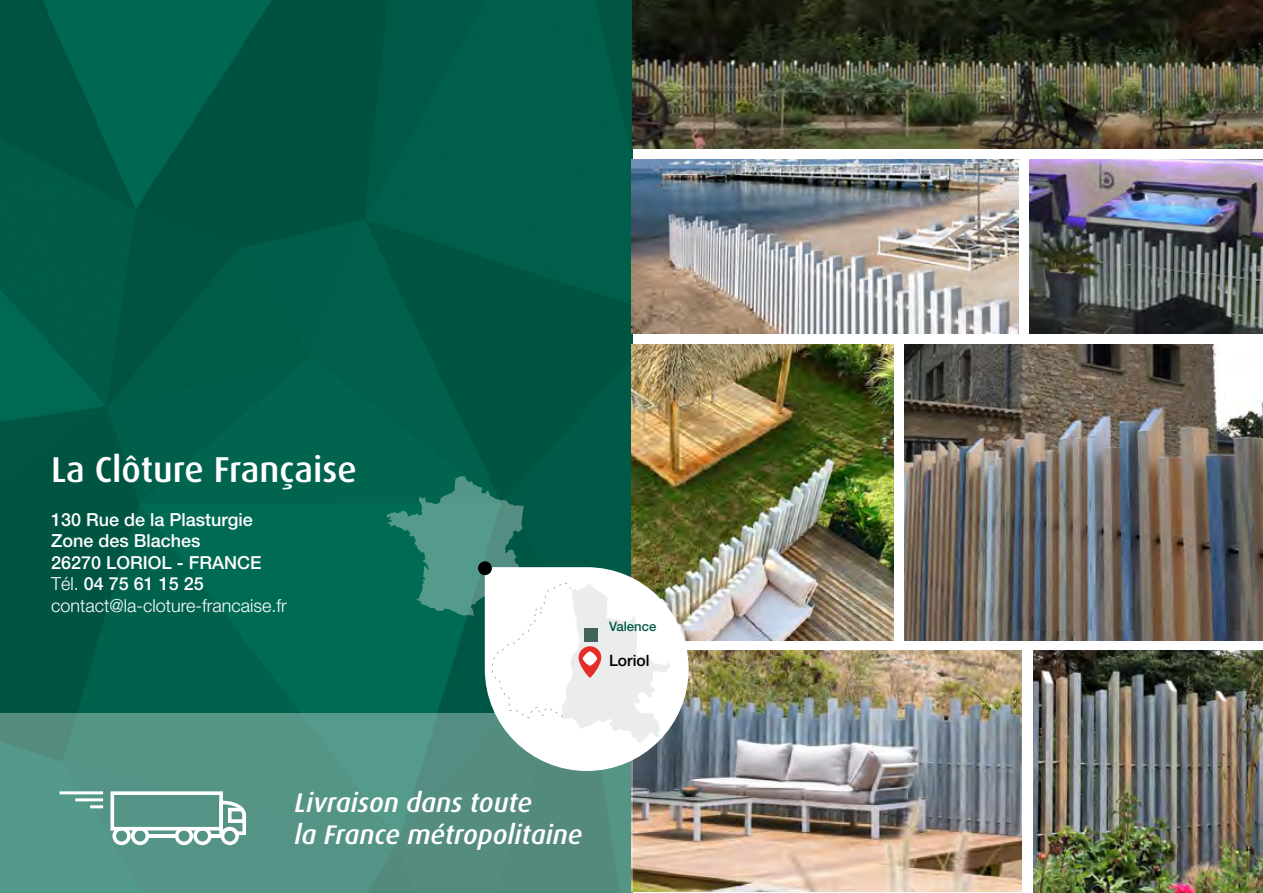
<style>
.page{position:relative;width:1263px;height:893px;background:#fff}
.page>*{position:absolute;margin:0;border:0;box-sizing:border-box;transform-origin:0 0}
.t1{font:500 36px "Dax";color:#fff}
.t2{font:italic 500 27px/32.4px "Dax";color:#fff}
.t3{font:500 18px/21.6px "Helvetica Neue";color:#fff}
.t4{font:500 15.6px "Helvetica Neue";color:#000}
.t5{font:500 13.2px "Helvetica Neue";color:#005a45}
.s1{font-weight:300}
</style>
<div class="page">
<img style="left:904px;top:345px;width:359px;height:295px">
<img style="left:0;top:0;width:632px;height:713px">
<img style="left:632px;top:650px;width:389px;height:241px">
<img style="left:631px;top:160px;width:387px;height:173px">
<img style="left:632px;top:0;width:631px;height:148px">
<div style="left:0;top:713px;width:632px;height:180px;background:#549586"></div>
<img style="left:1030px;top:160px;width:233px;height:173px">
<svg style="left:111px;top:791px;width:135px;height:54px"></svg>
<img style="left:1033px;top:650px;width:230px;height:243px">
<img style="left:631px;top:345px;width:262px;height:295px">
<hr style="left:60px;top:791px;width:43px;height:3px;background:#fff">
<hr style="left:75px;top:798px;width:28px;height:3px;background:#fff">
<svg style="left:90px;top:805px;width:13px;height:3px"></svg>
<svg style="left:387px;top:476px;width:302px;height:295px"></svg>
<div style="left:584px;top:628px;width:14px;height:14px;background:#40635c"></div>
<h1 class="t1" style="left:51px;top:450px;width:307px">La Clôture Française</h1>
<p class="t3" style="left:51px;top:508px;width:237px">130 Rue de la Plasturgie<br>Zone des Blaches<br>26270 LORIOL - FRANCE<br><span class="s1">Tél.</span> 04 75 61 15 25 <span class="s1">contact@la-cloture-francaise.fr</span></p>
<p class="t5" style="left:609px;top:618px;width:49px">Valence</p>
<p class="t4" style="left:609px;top:651px;width:42px">Loriol</p>
<h2 class="t2" style="left:295px;top:786px;width:289px">Livraison dans toute<br>la France métropolitaine</h2>
</div>
